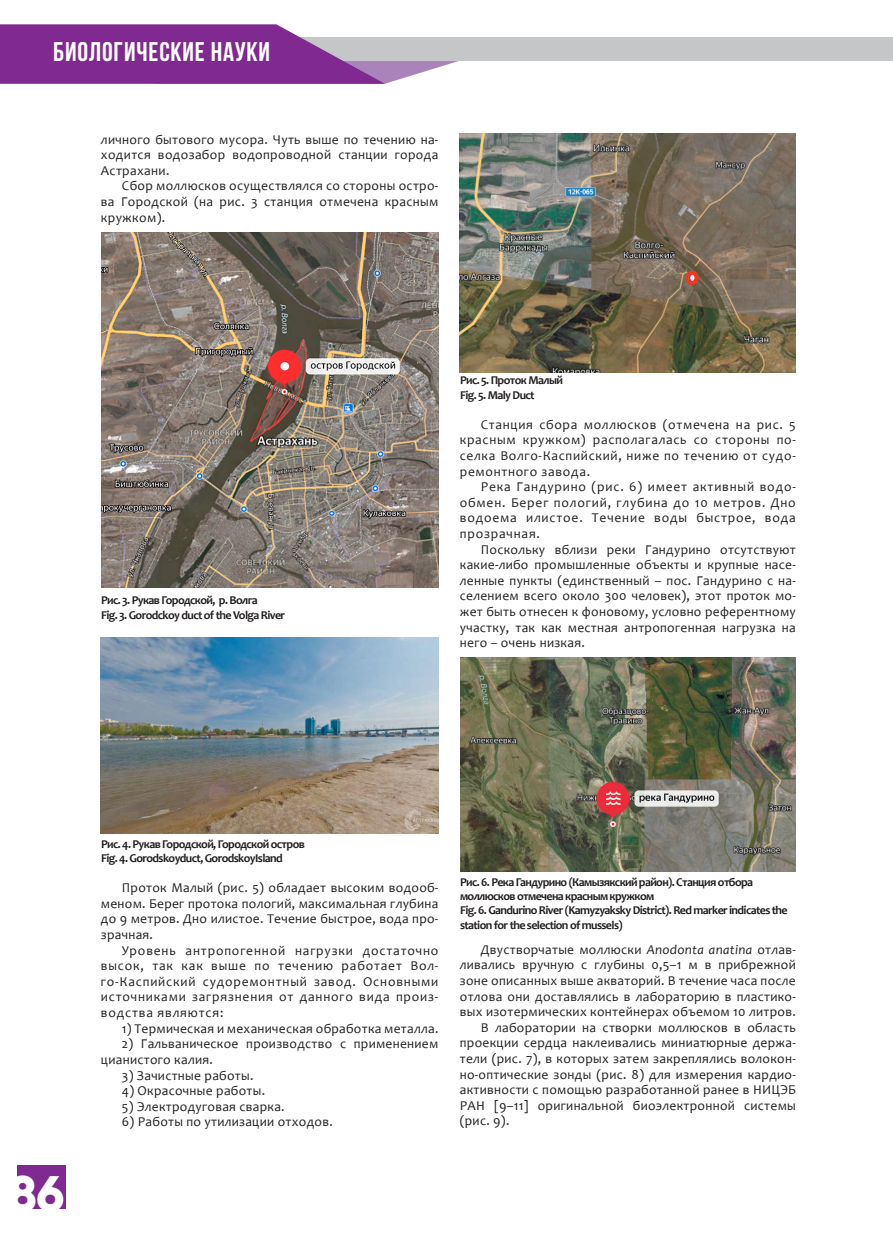
<style>
.page{position:relative;width:893px;height:1234px;background:#fff}
.page>*{position:absolute;margin:0;border:0;box-sizing:border-box;transform-origin:0 0}
.t1{font:800 49.8px "Gilroy";color:#fff}
.t2{font:700 27px "Bebas Neue";letter-spacing:.03em;color:#fff}
.текст_порядковый_спи{font:13.5px/15.6px "Candara";letter-spacing:.02em;color:#231f20;text-align:justify}
.РИСУНКИ{font:700 12px/14.4px "Candara";letter-spacing:-.05em;color:#231f20}
.s1{font-style:italic}
</style>
<div class="page">
<div style="left:0;top:37px;width:893px;height:24px;background:#c5c6c8"></div>
<svg style="left:0;top:24px;width:459px;height:60px"></svg>
<div style="left:17px;top:1164px;width:49px;height:44px;background:#802990"></div>
<img style="left:101px;top:232px;width:337px;height:355px">
<img style="left:460px;top:134px;width:336px;height:238px">
<img style="left:460px;top:657px;width:336px;height:214px">
<img style="left:101px;top:637px;width:337px;height:196px">
<div style="left:688px;top:272px;width:9px;height:11px;background:#fff;border-radius:50%"></div>
<div style="left:686px;top:270px;width:13px;height:15px;border:4px solid #ef3822;border-radius:50%"></div>
<h2 class="t2" style="left:53px;top:37px;width:218px">Биологические науки</h2>
<p class="текст_порядковый_спи" style="left:101px;top:131px;width:339px">личного бытового мусора. Чуть выше по течению на&shy;ходится водозабор водопроводной станции города Астрахани.</p>
<p class="текст_порядковый_спи" style="left:101px;top:178px;width:339px;text-indent:21px">Сбор моллюсков осуществлялся со стороны остро&shy;ва Городской (на рис. 3 станция отмечена красным кружком).</p>
<p class="РИСУНКИ" style="left:101px;top:592px;width:158px">Рис. 3. Рукав Городской, р. Волга</p>
<p class="РИСУНКИ" style="left:101px;top:607px;width:186px">Fig. 3. Gorodckoy duct of the Volga River</p>
<p class="РИСУНКИ" style="left:460px;top:373px;width:104px">Рис. 5. Проток Малый</p>
<p class="РИСУНКИ" style="left:460px;top:387px;width:76px">Fig. 5. Maly Duct</p>
<p class="текст_порядковый_спи" style="left:460px;top:416px;width:337px;text-indent:21px">Станция сбора моллюсков (отмечена на рис. 5 красным кружком) располагалась со стороны по&shy;селка Волго-Каспийский, ниже по течению от судо&shy;ремонтного завода.</p>
<p class="текст_порядковый_спи" style="left:460px;top:478px;width:337px;text-indent:21px">Река Гандурино (рис. 6) имеет активный водо&shy;обмен. Берег пологий, глубина до 10 метров. Дно водоема илистое. Течение воды быстрое, вода прозрачная.</p>
<p class="текст_порядковый_спи" style="left:460px;top:541px;width:337px;text-indent:21px">Поскольку вблизи реки Гандурино отсутствуют какие-либо промышленные объекты и крупные насе&shy;ленные пункты (единственный – пос. Гандурино с на&shy;селением всего около 300 человек), этот проток мо&shy;жет быть отнесен к фоновому, условно референтному участку, так как местная антропогенная нагрузка на него – очень низкая.</p>
<h1 class="t1" style="left:8px;top:1161px;width:58px">86</h1>
<p class="РИСУНКИ" style="left:101px;top:836px;width:205px">Рис. 4. Рукав Городской, Городской остров</p>
<p class="РИСУНКИ" style="left:101px;top:851px;width:183px">Fig. 4. Gorodskoyduct, GorodskoyIsland</p>
<p class="текст_порядковый_спи" style="left:101px;top:879px;width:339px;text-indent:21px">Проток Малый (рис. 5) обладает высоким водооб&shy;меном. Берег протока пологий, максимальная глубина до 9 метров. Дно илистое. Течение быстрое, вода про&shy;зрачная.</p>
<p class="текст_порядковый_спи" style="left:101px;top:942px;width:339px;text-indent:21px">Уровень антропогенной нагрузки достаточно высок, так как выше по течению работает Вол&shy;го-Каспийский судоремонтный завод. Основными источниками загрязнения от данного вида произ&shy;водства являются:</p>
<p class="текст_порядковый_спи" style="left:122px;top:1020px;width:318px">1) Термическая и механическая обработка металла.</p>
<p class="текст_порядковый_спи" style="left:101px;top:1035px;width:339px;text-indent:21px">2) Гальваническое производство с применением цианистого калия.</p>
<p class="текст_порядковый_спи" style="left:122px;top:1066px;width:133px">3) Зачистные работы.</p>
<p class="текст_порядковый_спи" style="left:122px;top:1082px;width:145px">4) Окрасочные работы.</p>
<p class="текст_порядковый_спи" style="left:122px;top:1098px;width:164px">5) Электродуговая сварка.</p>
<p class="текст_порядковый_спи" style="left:122px;top:1113px;width:212px">6) Работы по утилизации отходов.</p>
<p class="РИСУНКИ" style="left:460px;top:874px;width:295px">Рис. 6. Река Гандурино (Камызякский район). Станция отбора моллюсков отмечена красным кружком</p>
<p class="РИСУНКИ" style="left:460px;top:902px;width:329px">Fig. 6. Gandurino River (Kamyzyaksky District). Red marker indicates the station for the selection of mussels)</p>
<p class="текст_порядковый_спи" style="left:460px;top:941px;width:337px;text-indent:21px">Двустворчатые моллюски <span class="s1">Anodonta anatina</span> отлав&shy;ливались вручную с глубины 0,5–1 м в прибрежной зоне описанных выше акваторий. В течение часа после отлова они доставлялись в лабораторию в пластико&shy;вых изотермических контейнерах объемом 10 литров.</p>
<p class="текст_порядковый_спи" style="left:460px;top:1019px;width:337px;text-indent:21px">В лаборатории на створки моллюсков в область проекции сердца наклеивались миниатюрные держа&shy;тели (рис. 7), в которых затем закреплялись волокон&shy;но-оптические зонды (рис. 8) для измерения кардио&shy;активности с помощью разработанной ранее в НИЦЭБ РАН [9–11] оригинальной биоэлектронной системы (рис. 9).</p>
</div>
